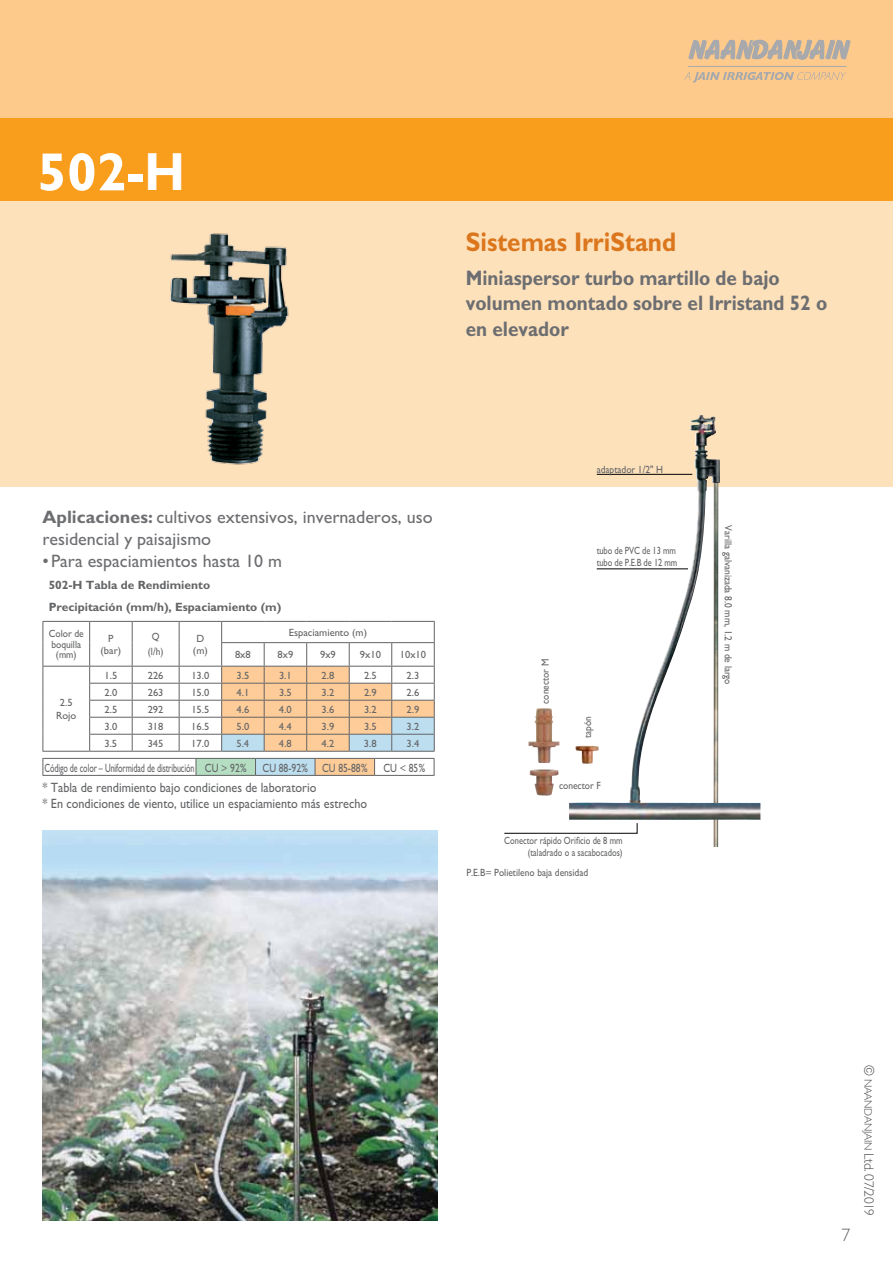
<style>
.page{position:relative;width:893px;height:1263px;background:#fff}
.page>*{position:absolute;margin:0;border:0;box-sizing:border-box;transform-origin:0 0}
.t1{font:700 54px "M Gill Sans";color:#fff}
.t2{font:700 27px "M Gill Sans";color:#db761d;scale:.9 1}
.t3{font:700 21px/25.2px "M Gill Sans";color:#6d6e71;scale:.9 1}
.t4{font:18px/21.6px "M Gill Sans";color:#6d6e71}
.t5{font:300 18px "M Gill Sans";color:#636466}
.t6{font:13.5px/16.2px "M Gill Sans";color:#636466;scale:.9 1}
.t7{font:300 13.5px "M Gill Sans";letter-spacing:-.03em;color:#4d4d4f}
.t8{font:700 12px/21.3px "M Gill Sans";color:#636466}
.t9{font:12px "M Gill Sans";letter-spacing:-.01em;color:#636466;scale:.67 1}
.t10{font:12px "M Gill Sans";letter-spacing:-.01em;color:#636466;scale:.8 1}
.t11{font:10.5px/12.6px "M Gill Sans";color:#636466;text-align:center}
.t12{font:10.5px/10.5px "M Gill Sans";color:#636466;text-align:center;scale:.9 1}
.t13{font:10.5px/12.6px "M Gill Sans";color:#636466;scale:.8 1}
.s1{font-weight:700}
.s2{font-size:10.8px}
</style>
<div class="page">
<div style="left:0;top:200px;width:893px;height:287px;background:#fde1bb"></div>
<div style="left:0;top:0;width:893px;height:118px;background:#feca8b"></div>
<div style="left:0;top:118px;width:893px;height:82px;background:#f99d1c"></div>
<svg style="left:684px;top:72px;width:162px;height:11px"></svg>
<svg style="left:688px;top:39px;width:163px;height:21px"></svg>
<hr style="left:688px;top:66px;width:158px;height:1px;background:#a7a9ac">
<hr style="left:43px;top:621px;width:47px;height:1px;background:#636466">
<hr style="left:90px;top:621px;width:42px;height:1px;background:#636466">
<hr style="left:132px;top:621px;width:47px;height:1px;background:#636466">
<hr style="left:179px;top:621px;width:43px;height:1px;background:#636466">
<hr style="left:222px;top:621px;width:42px;height:1px;background:#636466">
<hr style="left:264px;top:621px;width:43px;height:1px;background:#636466">
<hr style="left:307px;top:621px;width:42px;height:1px;background:#636466">
<hr style="left:349px;top:621px;width:43px;height:1px;background:#636466">
<hr style="left:392px;top:621px;width:43px;height:1px;background:#636466">
<hr style="left:43px;top:666px;width:47px;height:1px;background:#636466">
<svg style="left:43px;top:622px;width:1px;height:129px"></svg>
<hr style="left:90px;top:666px;width:42px;height:1px;background:#636466">
<hr style="left:132px;top:666px;width:47px;height:1px;background:#636466">
<hr style="left:179px;top:666px;width:43px;height:1px;background:#636466">
<hr style="left:89px;top:683px;width:43px;height:1px;background:#636466">
<hr style="left:132px;top:683px;width:47px;height:1px;background:#636466">
<hr style="left:179px;top:683px;width:43px;height:1px;background:#636466">
<hr style="left:89px;top:700px;width:43px;height:1px;background:#636466">
<hr style="left:132px;top:700px;width:47px;height:1px;background:#636466">
<hr style="left:179px;top:700px;width:43px;height:1px;background:#636466">
<hr style="left:89px;top:717px;width:43px;height:1px;background:#636466">
<hr style="left:132px;top:717px;width:47px;height:1px;background:#636466">
<hr style="left:179px;top:717px;width:43px;height:1px;background:#636466">
<hr style="left:89px;top:734px;width:43px;height:1px;background:#636466">
<svg style="left:89px;top:622px;width:1px;height:129px"></svg>
<hr style="left:132px;top:734px;width:47px;height:1px;background:#636466">
<svg style="left:132px;top:622px;width:1px;height:129px"></svg>
<hr style="left:179px;top:734px;width:43px;height:1px;background:#636466">
<svg style="left:179px;top:622px;width:1px;height:129px"></svg>
<svg style="left:221px;top:622px;width:214px;height:129px"></svg>
<hr style="left:43px;top:751px;width:47px;height:1px;background:#636466">
<hr style="left:90px;top:751px;width:42px;height:1px;background:#636466">
<hr style="left:132px;top:751px;width:47px;height:1px;background:#636466">
<hr style="left:179px;top:751px;width:43px;height:1px;background:#636466">
<hr style="left:222px;top:751px;width:42px;height:1px;background:#636466">
<hr style="left:264px;top:751px;width:43px;height:1px;background:#636466">
<hr style="left:307px;top:751px;width:42px;height:1px;background:#636466">
<hr style="left:349px;top:751px;width:43px;height:1px;background:#636466">
<hr style="left:392px;top:751px;width:43px;height:1px;background:#636466">
<img style="left:713px;top:820px;width:5px;height:27px">
<img style="left:629px;top:415px;width:91px;height:388px">
<img style="left:569px;top:803px;width:191px;height:17px">
<img style="left:530px;top:769px;width:29px;height:27px">
<img style="left:528px;top:708px;width:32px;height:55px">
<hr style="left:597px;top:569px;width:91px;height:1px;background:#000">
<hr style="left:597px;top:474px;width:95px;height:1px;background:#000">
<svg style="left:504px;top:823px;width:133px;height:11px"></svg>
<img style="left:43px;top:830px;width:394px;height:390px">
<img style="left:170px;top:233px;width:119px;height:232px">
<div style="left:315px;top:758px;width:60px;height:17px;background:#fdcc99"></div>
<div style="left:255px;top:758px;width:60px;height:17px;background:#bcdeef"></div>
<div style="left:196px;top:758px;width:59px;height:17px;background:#b4ddc1"></div>
<hr style="left:43px;top:758px;width:153px;height:1px;background:#636466">
<svg style="left:196px;top:759px;width:1px;height:16px"></svg>
<svg style="left:43px;top:759px;width:1px;height:16px"></svg>
<hr style="left:43px;top:775px;width:153px;height:1px;background:#636466">
<svg style="left:434px;top:759px;width:1px;height:16px"></svg>
<svg style="left:374px;top:759px;width:1px;height:16px"></svg>
<svg style="left:315px;top:759px;width:1px;height:16px"></svg>
<svg style="left:255px;top:759px;width:1px;height:16px"></svg>
<hr style="left:375px;top:775px;width:59px;height:1px;background:#636466">
<hr style="left:315px;top:775px;width:60px;height:1px;background:#636466">
<hr style="left:255px;top:775px;width:60px;height:1px;background:#636466">
<hr style="left:196px;top:775px;width:59px;height:1px;background:#636466">
<hr style="left:375px;top:758px;width:59px;height:1px;background:#636466">
<hr style="left:315px;top:758px;width:60px;height:1px;background:#636466">
<hr style="left:255px;top:758px;width:60px;height:1px;background:#636466">
<hr style="left:196px;top:758px;width:59px;height:1px;background:#636466">
<img style="left:575px;top:745px;width:24px;height:19px">
<h1 class="t1" style="left:37px;top:142px;width:149px">502-H</h1>
<h2 class="t2" style="left:466px;top:227px;width:235px">Sistemas IrriStand</h2>
<h3 class="t3" style="left:466px;top:266px;width:403px">Miniaspersor turbo martillo de bajo volumen montado sobre el Irristand 52 o en elevador</h3>
<h3 class="t4" style="left:43px;top:506px;width:392px"><span class="s1">Aplicaciones:</span> cultivos extensivos, invernaderos, uso residencial y paisajismo</h3>
<h3 class="t4" style="left:43px;top:550px;width:241px">• Para espaciamientos hasta 10 m</h3>
<p class="t8" style="left:49px;top:575px;width:234px">502-H Tabla de Rendimiento<br>Precipitación (mm/h), Espaciamiento (m)</p>
<p class="t12" style="left:49px;top:629px;width:40px">Color de boquilla (mm)</p>
<p class="t11" style="left:101px;top:632px;width:22px">P (bar)</p>
<p class="t12" style="left:148px;top:629px;width:19px;line-height:15px">Q (l/h)</p>
<p class="t11" style="left:193px;top:632px;width:16px">D (m)</p>
<p class="t11" style="left:289px;top:626px;width:80px">Espaciamiento (m)</p>
<p class="t11" style="left:235px;top:649px;width:17px">8x8</p>
<p class="t11" style="left:278px;top:649px;width:17px">8x9</p>
<p class="t11" style="left:320px;top:649px;width:17px">9x9</p>
<p class="t11" style="left:360px;top:649px;width:22px">9x10</p>
<p class="t11" style="left:400px;top:649px;width:28px">10x10</p>
<p class="t11" style="left:56px;top:697px;width:22px">2.5<br>Rojo</p>
<p class="t11" style="left:105px;top:669px;width:14px">1.5</p>
<p class="t11" style="left:148px;top:669px;width:17px">226</p>
<p class="t11" style="left:191px;top:669px;width:20px">13.0</p>
<p class="t11" style="left:236px;top:669px;width:14px">3.5</p>
<p class="t11" style="left:279px;top:669px;width:14px">3.1</p>
<p class="t11" style="left:322px;top:669px;width:14px">2.8</p>
<p class="t11" style="left:364px;top:669px;width:14px">2.5</p>
<p class="t11" style="left:407px;top:669px;width:14px">2.3</p>
<p class="t11" style="left:104px;top:686px;width:14px">2.0</p>
<p class="t11" style="left:148px;top:686px;width:17px">263</p>
<p class="t11" style="left:191px;top:686px;width:20px">15.0</p>
<p class="t11" style="left:236px;top:686px;width:14px">4.1</p>
<p class="t11" style="left:279px;top:686px;width:14px">3.5</p>
<p class="t11" style="left:322px;top:686px;width:14px">3.2</p>
<p class="t11" style="left:364px;top:686px;width:14px">2.9</p>
<p class="t11" style="left:407px;top:686px;width:14px">2.6</p>
<p class="t11" style="left:104px;top:703px;width:14px">2.5</p>
<p class="t11" style="left:148px;top:703px;width:17px">292</p>
<p class="t11" style="left:191px;top:703px;width:20px">15.5</p>
<p class="t11" style="left:236px;top:703px;width:14px">4.6</p>
<p class="t11" style="left:279px;top:703px;width:14px">4.0</p>
<p class="t11" style="left:321px;top:703px;width:14px">3.6</p>
<p class="t11" style="left:364px;top:703px;width:14px">3.2</p>
<p class="t11" style="left:407px;top:703px;width:14px">2.9</p>
<p class="t11" style="left:104px;top:720px;width:14px">3.0</p>
<p class="t11" style="left:148px;top:720px;width:17px">318</p>
<p class="t11" style="left:191px;top:720px;width:20px">16.5</p>
<p class="t11" style="left:236px;top:720px;width:14px">5.0</p>
<p class="t11" style="left:279px;top:720px;width:14px">4.4</p>
<p class="t11" style="left:321px;top:720px;width:14px">3.9</p>
<p class="t11" style="left:364px;top:720px;width:14px">3.5</p>
<p class="t11" style="left:406px;top:720px;width:14px">3.2</p>
<p class="t11" style="left:104px;top:737px;width:14px">3.5</p>
<p class="t11" style="left:148px;top:737px;width:17px">345</p>
<p class="t11" style="left:191px;top:737px;width:20px">17.0</p>
<p class="t11" style="left:236px;top:737px;width:14px">5.4</p>
<p class="t11" style="left:279px;top:737px;width:14px">4.8</p>
<p class="t11" style="left:321px;top:737px;width:14px">4.2</p>
<p class="t11" style="left:364px;top:737px;width:14px">3.8</p>
<p class="t11" style="left:406px;top:737px;width:14px">3.4</p>
<p class="t9" style="left:44px;top:761px;width:303px">Código de color – Uniformidad de distribución CU &gt; 92%</p>
<p class="t10" style="left:263px;top:761px;width:133px">CU 88-92% CU 85-88%</p>
<p class="t10" style="left:383px;top:761px;width:54px">CU &lt; 85%</p>
<p class="t6" style="left:43px;top:779px;width:362px">* Tabla de rendimiento bajo condiciones de laboratorio<br>* En condiciones de viento, utilice un espaciamiento más estrecho</p>
<p class="t12" style="left:597px;top:464px;width:75px">adaptador 1/2" H</p>
<p class="t13" style="left:597px;top:544px;width:102px">tubo de PVC de 13 mm tubo de P.E.B de 12 mm</p>
<p class="t12" style="left:540px;top:704px;width:51px;rotate:-90deg">conector M</p>
<p class="t12" style="left:582px;top:738px;width:26px;rotate:-90deg">tapón</p>
<p class="t12" style="left:559px;top:780px;width:48px">conector F</p>
<p class="t13" style="left:504px;top:834px;width:149px;text-align:right">Conector rápido Orificio de 8 mm (taladrado o a sacabocados)</p>
<p class="t12" style="left:466px;top:867px;width:137px">P.E.B= Polietileno baja densidad</p>
<p class="t12" style="left:733px;top:525px;width:179px;rotate:90deg">Varilla galvanizada 8.0 mm, 1.2 m de largo</p>
<h3 class="t5" style="left:841px;top:1225px;width:10px">7</h3>
<p class="t7" style="left:876px;top:1065px;width:153px;rotate:90deg">© <span class="s2">NAANDANJAIN</span> Ltd. 07/2019</p>
</div>
